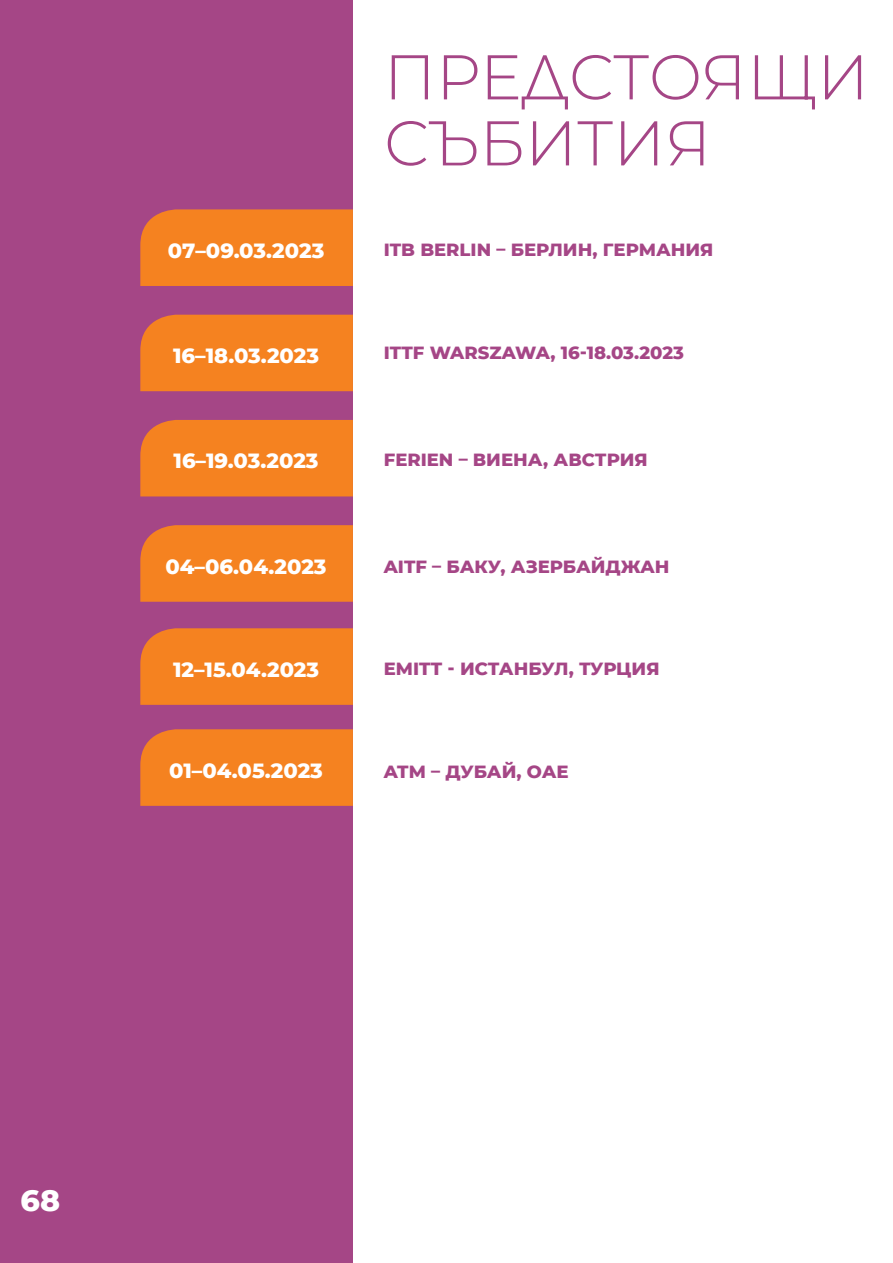
<style>
.page{position:relative;width:893px;height:1263px;background:#fff}
.page>*{position:absolute;margin:0;border:0;box-sizing:border-box;transform-origin:0 0}
.t1{font:300 63px/66px "Montserrat";color:#a54686}
.t2{font:800 30px "Montserrat";color:#fff}
.t3{font:800 21px "Montserrat";color:#fff}
.t4{font:800 18px "Montserrat";color:#a54686}
</style>
<div class="page">
<div style="left:0;top:0;width:353px;height:1263px;background:#a54686"></div>
<div style="left:140px;top:315px;width:213px;height:76px;background:#f58220"></div>
<div style="left:140px;top:525px;width:213px;height:77px;background:#f58220"></div>
<div style="left:140px;top:628px;width:213px;height:77px;background:#f58220"></div>
<div style="left:140px;top:209px;width:213px;height:77px;background:#f58220"></div>
<div style="left:140px;top:420px;width:213px;height:76px;background:#f58220"></div>
<div style="left:140px;top:729px;width:213px;height:77px;background:#f58220"></div>
<h1 class="t1" style="left:384px;top:42px;width:487px">ПРЕДСТОЯЩИ<br>СЪБИТИЯ</h1>
<p class="t3" style="left:168px;top:235px;width:158px">07–09.03.2023</p>
<p class="t4" style="left:384px;top:236px;width:245px">ITB BERLIN – БЕРЛИН, ГЕРМАНИЯ</p>
<p class="t3" style="left:173px;top:340px;width:148px">16–18.03.2023</p>
<p class="t4" style="left:384px;top:339px;width:302px">ITTF WARSZAWA, 16-18.03.2023</p>
<p class="t3" style="left:173px;top:445px;width:147px">16–19.03.2023</p>
<p class="t4" style="left:384px;top:446px;width:24px">FERIEN</p>
<p class="t4" style="left:459px;top:446px;width:43px">– ВИЕНА</p>
<p class="t4" style="left:543px;top:446px;width:39px">, АВСТРИЯ</p>
<p class="t3" style="left:165px;top:551px;width:163px">04–06.04.2023</p>
<p class="t4" style="left:384px;top:553px;width:91px">AITF – БАКУ</p>
<p class="t4" style="left:501px;top:553px;width:40px">, АЗЕРБАЙ</p>
<p class="t4" style="left:606px;top:553px;width:33px">ДЖАН</p>
<p class="t3" style="left:173px;top:654px;width:148px">12–15.04.2023</p>
<p class="t4" style="left:384px;top:656px;width:106px">EMITT - ИСТАНБУ</p>
<p class="t4" style="left:554px;top:656px;width:92px">Л, ТУРЦИЯ</p>
<p class="t3" style="left:169px;top:755px;width:155px">01–04.05.2023</p>
<p class="t4" style="left:384px;top:758px;width:77px">ATM – ДУБАЙ</p>
<p class="t4" style="left:516px;top:758px;width:54px">, ОАЕ</p>
<h2 class="t2" style="left:21px;top:1178px;width:41px">68</h2>
</div>
